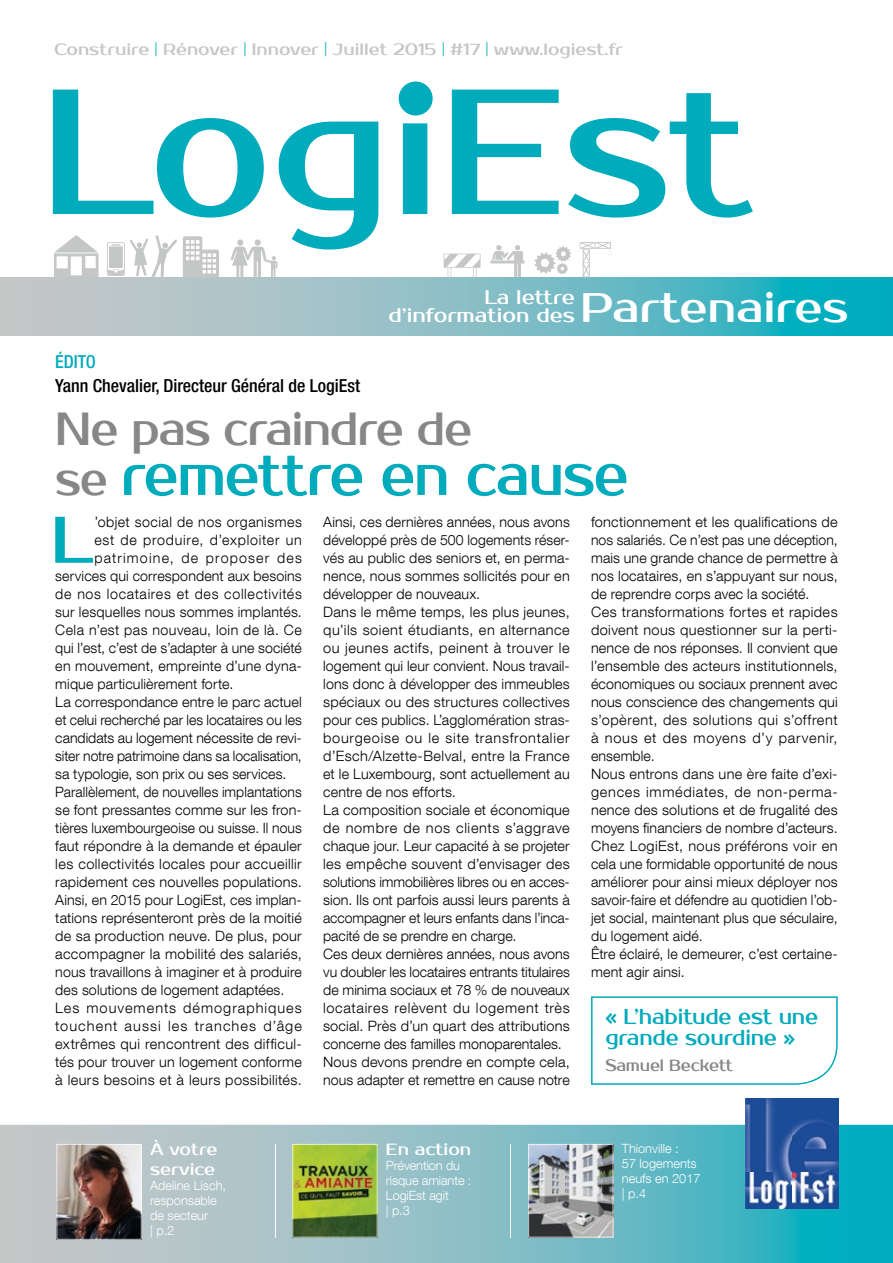
<style>
.page{position:relative;width:893px;height:1263px;background:#fff}
.page>*{position:absolute;margin:0;border:0;box-sizing:border-box;transform-origin:0 0}
.t1{font:65.7px "Prosto One";color:#00abbc}
.t2{font:57.75px "Prosto One";letter-spacing:-.03em;color:#00abbc;scale:.91 1}
.t3{font:46.2px "Prosto One";letter-spacing:-.03em;color:#868786;scale:.91 1}
.t4{font:21.45px/21px "Prosto One";letter-spacing:-.01em;color:#00abbc;scale:.91 1}
.t5{font:19.5px/18px "Prosto One";color:#fff}
.t6{font:500 condensed 18px "Helvetica Neue LT Com";color:#000}
.t7{font:500 condensed 18px "Helvetica Neue LT Com";color:#00abbc}
.t8{font:16.5px/19.5px "Prosto One";color:#fff}
.t9{font:16.5px "Prosto One";letter-spacing:-.01em;color:#868786;scale:.91 1}
.t10{font:16.35px "Prosto One";color:#c5c6c6}
.t11{font:300 14.25px/18px "Helvetica Neue LT Com";letter-spacing:.01em;color:#000}
.t12{font:300 14.25px "Helvetica Neue LT Com";letter-spacing:.03em;color:#000}
.t13{font:300 14.25px "Helvetica Neue LT Com";letter-spacing:.045em;color:#000}
.t14{font:300 14.25px "Helvetica Neue LT Com";letter-spacing:.075em;color:#000}
.t15{font:300 14.25px "Helvetica Neue LT Com";letter-spacing:.035em;color:#000}
.t16{font:300 14.25px "Helvetica Neue LT Com";letter-spacing:.055em;color:#000}
.t17{font:300 14.25px "Helvetica Neue LT Com";letter-spacing:.07em;color:#000}
.t18{font:300 14.25px "Helvetica Neue LT Com";letter-spacing:.085em;color:#000}
.t19{font:300 12.75px/15px "Helvetica Neue LT Com";color:#fff}
.s1{font-family:"DIN Light Alternate";color:#00abbc}
.s2{font-size:42px}
.s3{font-size:46.2px;color:#868786}
</style>
<div class="page">
<svg style="left:0;top:1125px;width:893px;height:138px;background:#7fbdc5"></svg>
<svg style="left:0;top:278px;width:893px;height:58px;background:#7bbcc5"></svg>
<svg style="left:53px;top:86px;width:700px;height:164px"></svg>
<div style="left:399px;top:81px;width:34px;height:35px;background:#00abbc;border-radius:50%"></div>
<img style="left:746px;top:1098px;width:93px;height:111px">
<svg style="left:490px;top:245px;width:34px;height:32px"></svg>
<svg style="left:534px;top:246px;width:37px;height:29px"></svg>
<svg style="left:444px;top:254px;width:36px;height:23px"></svg>
<svg style="left:580px;top:242px;width:32px;height:35px"></svg>
<svg style="left:54px;top:235px;width:45px;height:43px"></svg>
<svg style="left:183px;top:236px;width:36px;height:42px"></svg>
<div style="left:255px;top:239px;width:6px;height:7px;background:#c5c6c6;border-radius:50%"></div>
<div style="left:237px;top:239px;width:6px;height:7px;background:#c5c6c6;border-radius:50%"></div>
<svg style="left:231px;top:247px;width:46px;height:30px"></svg>
<svg style="left:107px;top:235px;width:70px;height:45px"></svg>
<hr style="left:275px;top:1144px;width:1px;height:93px;background:#fff">
<img style="left:292px;top:1144px;width:85px;height:93px">
<hr style="left:511px;top:1144px;width:1px;height:93px;background:#fff">
<img style="left:528px;top:1144px;width:85px;height:93px">
<svg style="left:591px;top:996px;width:247px;height:89px"></svg>
<img style="left:57px;top:1144px;width:85px;height:95px">
<p class="t10" style="left:54px;top:40px;width:571px">Construire <span class="s1">|</span> Rénover <span class="s1">|</span> Innover <span class="s1">|</span> Juillet 2015 <span class="s1">|</span> #17 <span class="s1">|</span> www.logiest.fr</p>
<h3 class="t5" style="left:389px;top:289px;width:461px;text-indent:96px">La lettre<br>d’information des <span class="s2">Partenaires</span></h3>
<p class="t7" style="left:55px;top:351px;width:42px">ÉDITO</p>
<p class="t6" style="left:55px;top:375px;width:306px">Yann Chevalier, Directeur Général de LogiEst</p>
<h3 class="t3" style="left:55px;top:402px;width:460px">Ne pas craindre de</h3>
<h2 class="t2" style="left:55px;top:441px;width:632px"><span class="s3">se</span> remettre en cause</h2>
<h1 class="t1" style="left:51px;top:501px;width:45px">L</h1>
<p class="t15" style="left:94px;top:513px;width:209px">’objet social de nos organismes</p>
<p class="t11" style="left:323px;top:512px;width:248px">Ainsi, ces dernières années, nous avons développé près de 500 logements réser&shy;vés au public des seniors et, en perma&shy;nence, nous sommes sollicités pour en développer de nouveaux.<br>Dans le même temps, les plus jeunes, qu’ils soient étudiants, en alternance ou jeunes actifs, peinent à trouver le logement qui leur convient. Nous travail&shy;lons donc à développer des immeubles spéciaux ou des structures collectives pour ces publics. L’agglomération stras&shy;bourgeoise ou le site transfrontalier d’Esch/Alzette-Belval, entre la France et le Luxembourg, sont actuellement au centre de nos efforts.<br>La composition sociale et économique de nombre de nos clients s’aggrave chaque jour. Leur capacité à se projeter les empêche souvent d’envisager des solutions immobilières libres ou en acces&shy;sion. Ils ont parfois aussi leurs parents à accompagner et leurs enfants dans l’inca&shy;pacité de se prendre en charge.<br>Ces deux dernières années, nous avons vu doubler les locataires entrants titulaires de minima sociaux et 78 % de nouveaux locataires relèvent du logement très social. Près d’un quart des attributions concerne des familles monoparentales.<br>Nous devons prendre en compte cela, nous adapter et remettre en cause notre</p>
<p class="t11" style="left:591px;top:512px;width:248px">fonctionnement et les qualifications de nos salariés. Ce n’est pas une déception, mais une grande chance de permettre à nos locataires, en s’appuyant sur nous, de reprendre corps avec la société.<br>Ces transformations fortes et rapides doivent nous questionner sur la perti&shy;nence de nos réponses. Il convient que l’ensemble des acteurs institutionnels, économiques ou sociaux prennent avec nous conscience des changements qui s’opèrent, des solutions qui s’offrent à nous et des moyens d’y parvenir, ensemble.<br>Nous entrons dans une ère faite d’exi&shy;gences immédiates, de non-perma&shy;nence des solutions et de frugalité des moyens financiers de nombre d’acteurs.<br>Chez LogiEst, nous préférons voir en cela une formidable opportunité de nous améliorer pour ainsi mieux déployer nos savoir-faire et défendre au quotidien l’ob&shy;jet social, maintenant plus que séculaire, du logement aidé.<br>Être éclairé, le demeurer, c’est certaine&shy;ment agir ainsi.</p>
<p class="t16" style="left:94px;top:531px;width:209px">est de produire, d’exploiter un</p>
<p class="t18" style="left:94px;top:549px;width:209px">patrimoine, de proposer des</p>
<p class="t11" style="left:55px;top:566px;width:248px">services qui correspondent aux besoins</p>
<p class="t13" style="left:55px;top:585px;width:248px">de nos locataires et des collectivités</p>
<p class="t11" style="left:55px;top:602px;width:248px">sur lesquelles nous sommes implantés.</p>
<p class="t12" style="left:55px;top:621px;width:248px">Cela n’est pas nouveau, loin de là. Ce</p>
<p class="t11" style="left:55px;top:638px;width:248px">qui l’est, c’est de s’adapter à une société</p>
<p class="t11" style="left:55px;top:656px;width:248px">en mouvement, empreinte d’une dyna-</p>
<p class="t11" style="left:55px;top:674px;width:180px">mique particulièrement forte.</p>
<p class="t11" style="left:55px;top:692px;width:248px">La correspondance entre le parc actuel</p>
<p class="t11" style="left:55px;top:710px;width:248px">et celui recherché par les locataires ou les</p>
<p class="t11" style="left:55px;top:728px;width:248px">candidats au logement nécessite de revi-</p>
<p class="t11" style="left:55px;top:746px;width:248px">siter notre patrimoine dans sa localisation,</p>
<p class="t11" style="left:55px;top:764px;width:233px">sa typologie, son prix ou ses services.</p>
<p class="t11" style="left:55px;top:782px;width:248px">Parallèlement, de nouvelles implantations</p>
<p class="t11" style="left:55px;top:800px;width:248px">se font pressantes comme sur les fron-</p>
<p class="t11" style="left:55px;top:818px;width:248px">tières luxembourgeoise ou suisse. Il nous</p>
<p class="t11" style="left:55px;top:836px;width:248px">faut répondre à la demande et épauler</p>
<p class="t12" style="left:55px;top:855px;width:248px">les collectivités locales pour accueillir</p>
<p class="t11" style="left:55px;top:872px;width:248px">rapidement ces nouvelles populations.</p>
<p class="t11" style="left:55px;top:890px;width:248px">Ainsi, en 2015 pour LogiEst, ces implan-</p>
<p class="t11" style="left:55px;top:908px;width:248px">tations représenteront près de la moitié</p>
<p class="t11" style="left:55px;top:926px;width:248px">de sa production neuve. De plus, pour</p>
<p class="t11" style="left:55px;top:944px;width:248px">accompagner la mobilité des salariés,</p>
<p class="t11" style="left:55px;top:962px;width:248px">nous travaillons à imaginer et à produire</p>
<p class="t11" style="left:55px;top:980px;width:231px">des solutions de logement adaptées.</p>
<p class="t17" style="left:55px;top:999px;width:248px">Les mouvements démographiques</p>
<p class="t14" style="left:55px;top:1017px;width:248px">touchent aussi les tranches d’âge</p>
<p class="t11" style="left:55px;top:1034px;width:248px">extrêmes qui rencontrent des difficul-</p>
<p class="t11" style="left:55px;top:1052px;width:248px">tés pour trouver un logement conforme</p>
<p class="t11" style="left:55px;top:1070px;width:248px">à leurs besoins et à leurs possibilités.</p>
<h3 class="t4" style="left:605px;top:1007px;width:235px">« L’habitude est une grande sourdine »</h3>
<p class="t9" style="left:605px;top:1055px;width:142px">Samuel Beckett</p>
<p class="t8" style="left:150px;top:1140px;width:69px">À votre service</p>
<p class="t19" style="left:150px;top:1178px;width:78px">Adeline Lisch, responsable de secteur<br>| p.2</p>
<p class="t8" style="left:386px;top:1140px;width:87px">En action</p>
<p class="t19" style="left:386px;top:1158px;width:87px">Prévention du risque amiante :<br>LogiEst agit<br>| p.3</p>
<p class="t19" style="left:622px;top:1141px;width:80px">Thionville :<br>57 logements neufs en 2017 | p.4</p>
</div>
